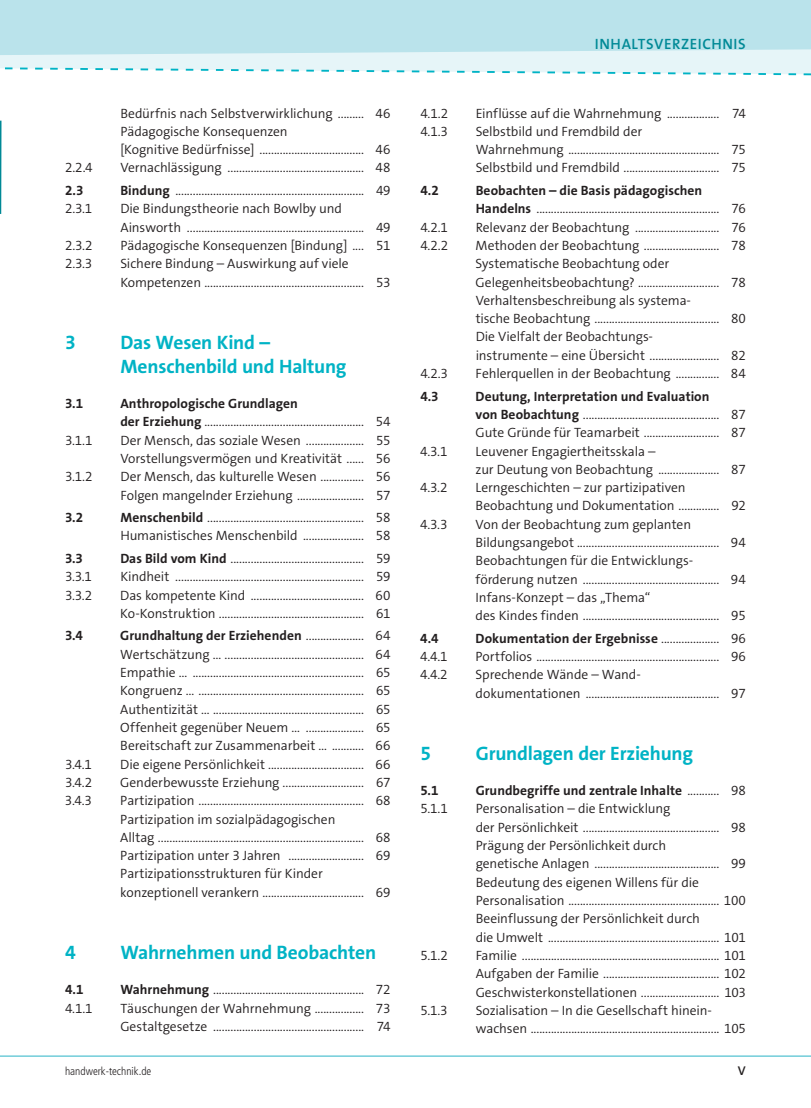
<style>
.page{position:relative;width:811px;height:1108px;background:#fff}
.page>*{position:absolute;margin:0;border:0;box-sizing:border-box;transform-origin:0 0}
.t1{font:700 19.5px/24px "The Sans Os F";letter-spacing:-.01em;color:#00b3c5}
.t2{font:600 15px "The Sans Os F";letter-spacing:.04em;color:#008996}
.t3{font:300 13.5px/18.3px "The Sans Os F";letter-spacing:-.005em;color:#231f20}
.t4{font:700 13.5px "The Sans Os F";color:#231f20}
.t5{font:600 12.75px "The Sans Os F";color:#231f20}
.t6{font:300 condensed 11.25px "Frutiger LT Std";color:#231f20}
.s1{font-weight:700}
.s2{font-weight:300}
</style>
<div class="page">
<svg style="left:0;top:55px;width:810px;height:21px"></svg>
<svg style="left:0;top:14px;width:810px;height:41px;background:#bce4eb"></svg>
<hr style="left:0;top:1055px;width:810px;height:2px;background:#71cdd9">
<hr style="left:0;top:121px;width:2px;height:93px;background:#008996">
<div style="left:0;top:0;width:811px;height:14px;background:#bae3eb"></div>
<p class="t3" style="left:120px;top:104px;width:272px">Bedürfnis nach Selbstverwirklichung ......... 46<br>Pädagogische Konsequenzen<br>[Kognitive Bedürfnisse] .................................... 46</p>
<p class="t3" style="left:65px;top:159px;width:29px">2.2.4</p>
<p class="t3" style="left:120px;top:159px;width:271px">Vernachlässigung ............................................... 48</p>
<p class="t4" style="left:65px;top:182px;width:20px">2.3</p>
<p class="t3" style="left:120px;top:181px;width:271px"><span class="s1">Bindung</span> ................................................................. 49</p>
<p class="t3" style="left:65px;top:200px;width:29px">2.3.1</p>
<p class="t3" style="left:120px;top:200px;width:271px">Die Bindungstheorie nach Bowlby und<br>Ainsworth ............................................................. 49</p>
<p class="t3" style="left:65px;top:236px;width:29px">2.3.2</p>
<p class="t3" style="left:120px;top:236px;width:271px">Pädagogische Konsequenzen [Bindung] .... 51</p>
<p class="t3" style="left:65px;top:255px;width:29px">2.3.3</p>
<p class="t3" style="left:120px;top:255px;width:271px">Sichere Bindung – Auswirkung auf viele<br>Kompetenzen ....................................................... 53</p>
<h1 class="t1" style="left:65px;top:330px;width:12px">3</h1>
<h1 class="t1" style="left:120px;top:330px;width:228px">Das Wesen Kind –<br>Menschenbild und Haltung</h1>
<p class="t4" style="left:65px;top:395px;width:20px">3.1</p>
<p class="t3" style="left:120px;top:394px;width:271px"><span class="s1">Anthropologische Grundlagen<br>der Erziehung</span> ....................................................... 54</p>
<p class="t3" style="left:65px;top:431px;width:29px">3.1.1</p>
<p class="t3" style="left:120px;top:431px;width:272px">Der Mensch, das soziale Wesen .................... 55<br>Vorstellungsvermögen und Kreativität ...... 56</p>
<p class="t3" style="left:65px;top:468px;width:29px">3.1.2</p>
<p class="t3" style="left:120px;top:468px;width:272px">Der Mensch, das kulturelle Wesen ............... 56<br>Folgen mangelnder Erziehung ....................... 57</p>
<p class="t4" style="left:65px;top:509px;width:20px">3.2</p>
<p class="t3" style="left:120px;top:509px;width:271px"><span class="s1">Menschenbild</span> ...................................................... 58<br>Humanistisches Menschenbild ..................... 58</p>
<p class="t4" style="left:65px;top:550px;width:19px">3.3</p>
<p class="t3" style="left:120px;top:549px;width:271px"><span class="s1">Das Bild vom Kind</span> .............................................. 59</p>
<p class="t3" style="left:65px;top:568px;width:28px">3.3.1</p>
<p class="t3" style="left:120px;top:568px;width:271px">Kindheit ................................................................. 59</p>
<p class="t3" style="left:65px;top:586px;width:29px">3.3.2</p>
<p class="t3" style="left:120px;top:586px;width:272px">Das kompetente Kind ....................................... 60<br>Ko-Konstruktion .................................................. 61</p>
<p class="t4" style="left:65px;top:627px;width:19px">3.4</p>
<p class="t3" style="left:120px;top:627px;width:272px;text-align:justify"><span class="s1">Grundhaltung der Erziehenden</span> .................... 64<br>Wertschätzung … ................................................ 64<br>Empathie … ........................................................... 65<br>Kongruenz … ......................................................... 65<br>Authentizität … .................................................... 65<br>Offenheit gegenüber Neuem … .................... 65<br>Bereitschaft zur Zusammenarbeit … ........... 66</p>
<p class="t3" style="left:65px;top:755px;width:29px">3.4.1</p>
<p class="t3" style="left:120px;top:755px;width:271px">Die eigene Persönlichkeit ................................. 66</p>
<p class="t3" style="left:65px;top:773px;width:29px">3.4.2</p>
<p class="t3" style="left:120px;top:773px;width:271px">Genderbewusste Erziehung ............................ 67</p>
<p class="t3" style="left:65px;top:792px;width:29px">3.4.3</p>
<p class="t3" style="left:120px;top:792px;width:272px">Partizipation ......................................................... 68<br>Partizipation im sozialpädagogischen<br>Alltag ....................................................................... 68<br>Partizipation unter 3 Jahren .......................... 69<br>Partizipationsstrukturen für Kinder konzeptionell verankern ................................... 69</p>
<h1 class="t1" style="left:65px;top:940px;width:12px">4</h1>
<h1 class="t1" style="left:120px;top:940px;width:257px">Wahrnehmen und Beobachten</h1>
<p class="t4" style="left:65px;top:981px;width:20px">4.1</p>
<p class="t3" style="left:120px;top:981px;width:271px"><span class="s1">Wahrnehmung</span> .................................................... 72</p>
<p class="t3" style="left:65px;top:999px;width:29px">4.1.1</p>
<p class="t3" style="left:120px;top:999px;width:272px">Täuschungen der Wahrnehmung ................. 73<br>Gestaltgesetze .................................................... 74</p>
<p class="t2" style="left:594px;top:34px;width:152px">INHALTSVERZEICHNIS</p>
<p class="t3" style="left:420px;top:104px;width:29px">4.1.2</p>
<p class="t3" style="left:475px;top:104px;width:271px">Einflüsse auf die Wahrnehmung .................. 74</p>
<p class="t3" style="left:420px;top:122px;width:29px">4.1.3</p>
<p class="t3" style="left:475px;top:122px;width:271px">Selbstbild und Fremdbild der<br>Wahrnehmung .................................................... 75<br>Selbstbild und Fremdbild ................................. 75</p>
<p class="t4" style="left:420px;top:182px;width:20px">4.2</p>
<p class="t3" style="left:475px;top:181px;width:271px"><span class="s1">Beobachten – die Basis pädagogischen<br>Handelns</span> ............................................................... 76</p>
<p class="t3" style="left:420px;top:218px;width:29px">4.2.1</p>
<p class="t3" style="left:475px;top:218px;width:271px">Relevanz der Beobachtung ............................. 76</p>
<p class="t3" style="left:420px;top:236px;width:29px">4.2.2</p>
<p class="t3" style="left:475px;top:236px;width:272px">Methoden der Beobachtung .......................... 78<br>Systematische Beobachtung oder Gelegenheitsbeobachtung? ............................ 78<br>Verhaltensbeschreibung als systema-<br>tische Beobachtung ........................................... 80<br>Die Vielfalt der Beobachtungs-<br>instrumente – eine Übersicht ........................ 82</p>
<p class="t3" style="left:420px;top:364px;width:29px">4.2.3</p>
<p class="t3" style="left:475px;top:364px;width:271px">Fehlerquellen in der Beobachtung ............... 84</p>
<p class="t4" style="left:420px;top:387px;width:20px">4.3</p>
<p class="t3" style="left:475px;top:387px;width:271px"><span class="s1">Deutung, Interpretation und Evaluation<br>von Beobachtung</span> ............................................... 87<br>Gute Gründe für Teamarbeit .......................... 87</p>
<p class="t3" style="left:420px;top:442px;width:29px">4.3.1</p>
<p class="t3" style="left:475px;top:442px;width:271px">Leuvener Engagiertheitsskala –<br>zur Deutung von Beobachtung ..................... 87</p>
<p class="t3" style="left:420px;top:479px;width:29px">4.3.2</p>
<p class="t3" style="left:475px;top:479px;width:271px">Lerngeschichten – zur partizipativen<br>Beobachtung und Dokumentation .............. 92</p>
<p class="t3" style="left:420px;top:515px;width:29px">4.3.3</p>
<p class="t3" style="left:475px;top:515px;width:272px">Von der Beobachtung zum geplanten Bildungsangebot ................................................. 94<br>Beobachtungen für die Entwicklungs&shy;förderung nutzen ............................................... 94<br>Infans-Konzept – das „Thema“<br>des Kindes finden ............................................... 95</p>
<p class="t4" style="left:420px;top:630px;width:20px">4.4</p>
<p class="t4" style="left:475px;top:630px;width:271px">Dokumentation der Ergebnisse <span class="s2">.................... 96</span></p>
<p class="t3" style="left:420px;top:648px;width:29px">4.4.1</p>
<p class="t3" style="left:475px;top:648px;width:271px">Portfolios ............................................................... 96</p>
<p class="t3" style="left:420px;top:666px;width:29px">4.4.2</p>
<p class="t3" style="left:475px;top:666px;width:271px">Sprechende Wände – Wand-- dokumentationen .............................................. 97</p>
<h1 class="t1" style="left:420px;top:741px;width:12px">5</h1>
<h1 class="t1" style="left:475px;top:741px;width:219px">Grundlagen der Erziehung</h1>
<p class="t4" style="left:420px;top:782px;width:20px">5.1</p>
<p class="t4" style="left:475px;top:782px;width:271px">Grundbegriffe und zentrale Inhalte <span class="s2">........... 98</span></p>
<p class="t3" style="left:420px;top:800px;width:29px">5.1.1</p>
<p class="t3" style="left:475px;top:800px;width:272px">Personalisation – die Entwicklung<br>der Persönlichkeit ............................................... 98<br>Prägung der Persönlichkeit durch<br>genetische Anlagen ........................................... 99<br>Bedeutung des eigenen Willens für die Personalisation .................................................... 100<br>Beeinflussung der Persönlichkeit durch<br>die Umwelt ........................................................... 101</p>
<p class="t3" style="left:420px;top:946px;width:29px">5.1.2</p>
<p class="t3" style="left:475px;top:946px;width:272px;text-align:justify">Familie .................................................................... 101<br>Aufgaben der Familie ........................................ 102<br>Geschwisterkonstellationen ........................... 103</p>
<p class="t3" style="left:420px;top:1001px;width:29px">5.1.3</p>
<p class="t3" style="left:475px;top:1001px;width:272px">Sozialisation – In die Gesellschaft hinein&shy;wachsen ................................................................. 105</p>
<p class="t6" style="left:65px;top:1065px;width:88px">handwerk-technik.de</p>
<p class="t5" style="left:737px;top:1063px;width:9px">V</p>
</div>
